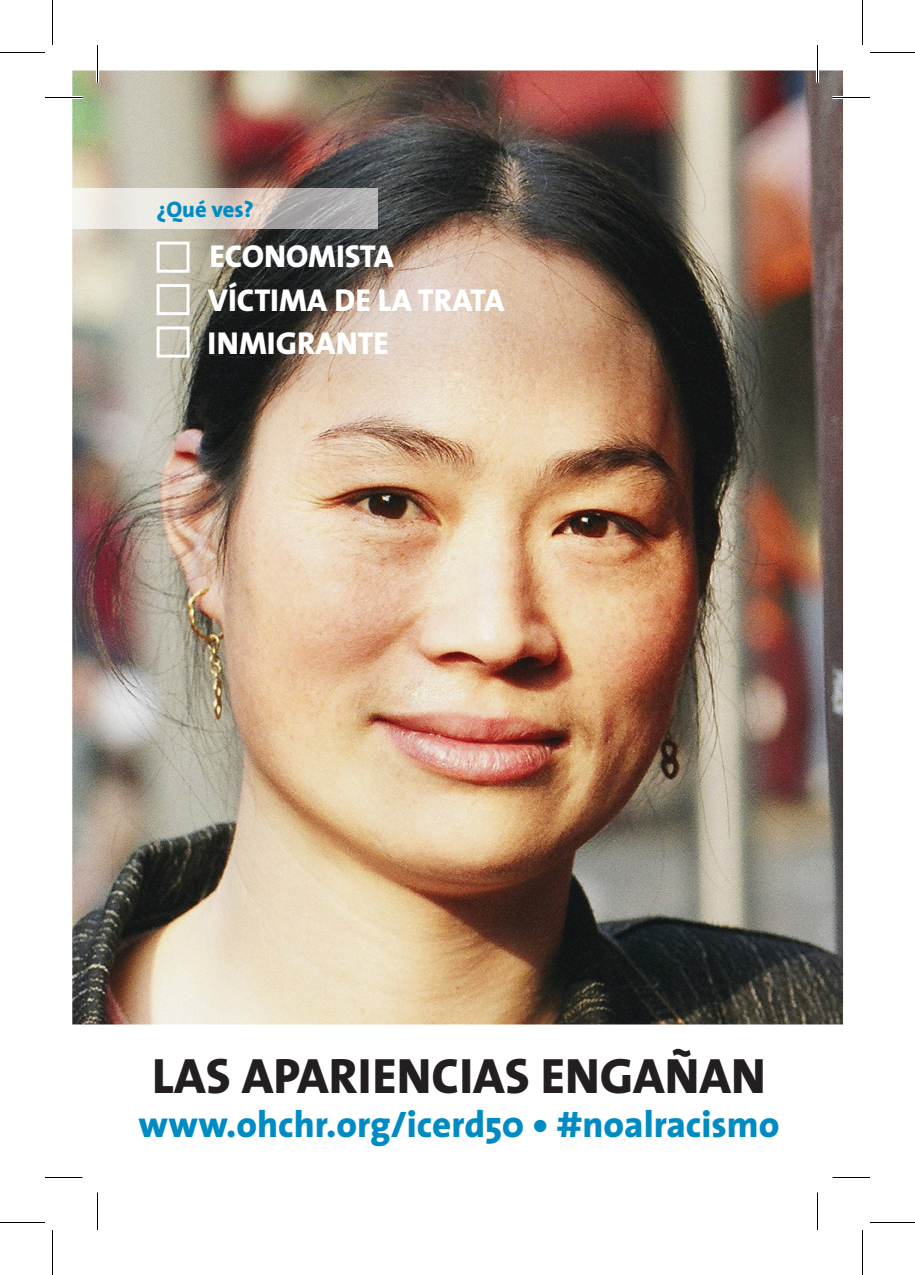
<style>
.page{position:relative;width:915px;height:1275px;background:#fff}
.page>*{position:absolute;margin:0;border:0;box-sizing:border-box;transform-origin:0 0}
.t1{font:800 50px "The Sans";color:#231f20}
.t2{font:800 37.25px "The Sans";color:#008cc2}
.t3{font:800 31.75px/43.8px "The Sans";color:#fff}
.t4{font:800 22.5px "The Sans";color:#008cc2}
</style>
<div class="page">
<img style="left:72px;top:71px;width:771px;height:953px">
<img style="left:72px;top:188px;width:306px;height:41px">
<div style="left:157px;top:242px;width:33px;height:31px;border:3px solid #fff"></div>
<div style="left:157px;top:284px;width:33px;height:31px;border:3px solid #fff"></div>
<div style="left:157px;top:326px;width:33px;height:32px;border:3px solid #fff"></div>
<hr style="left:45px;top:96px;width:37px;height:3px;background:#fff">
<hr style="left:832px;top:96px;width:38px;height:3px;background:#fff">
<hr style="left:96px;top:45px;width:3px;height:37px;background:#fff">
<hr style="left:816px;top:45px;width:3px;height:37px;background:#fff">
<hr style="left:45px;top:97px;width:37px;height:1px;background:#000">
<hr style="left:832px;top:97px;width:38px;height:1px;background:#000">
<hr style="left:45px;top:1177px;width:37px;height:1px;background:#000">
<hr style="left:832px;top:1177px;width:38px;height:1px;background:#000">
<hr style="left:97px;top:45px;width:1px;height:37px;background:#000">
<hr style="left:97px;top:1192px;width:1px;height:38px;background:#000">
<hr style="left:817px;top:45px;width:1px;height:37px;background:#000">
<hr style="left:817px;top:1192px;width:1px;height:38px;background:#000">
<hr style="left:0;top:52px;width:45px;height:1px;background:#000">
<hr style="left:870px;top:52px;width:45px;height:1px;background:#000">
<hr style="left:0;top:1222px;width:45px;height:1px;background:#000">
<hr style="left:870px;top:1222px;width:45px;height:1px;background:#000">
<hr style="left:52px;top:0;width:1px;height:45px;background:#000">
<hr style="left:52px;top:1230px;width:1px;height:45px;background:#000">
<hr style="left:862px;top:0;width:1px;height:45px;background:#000">
<hr style="left:862px;top:1230px;width:1px;height:45px;background:#000">
<p class="t4" style="left:157px;top:191px;width:98px">¿Qué ves?</p>
<p class="t3" style="left:208px;top:234px;width:298px">ECONOMISTA<br>VÍCTIMA DE LA TRATA<br>INMIGRANTE</p>
<h1 class="t1" style="left:152px;top:1034px;width:615px">LAS APARIENCIAS ENGAÑAN</h1>
<p class="t2" style="left:139px;top:1093px;width:642px">www.ohchr.org/icerd50 • #noalracismo</p>
</div>
